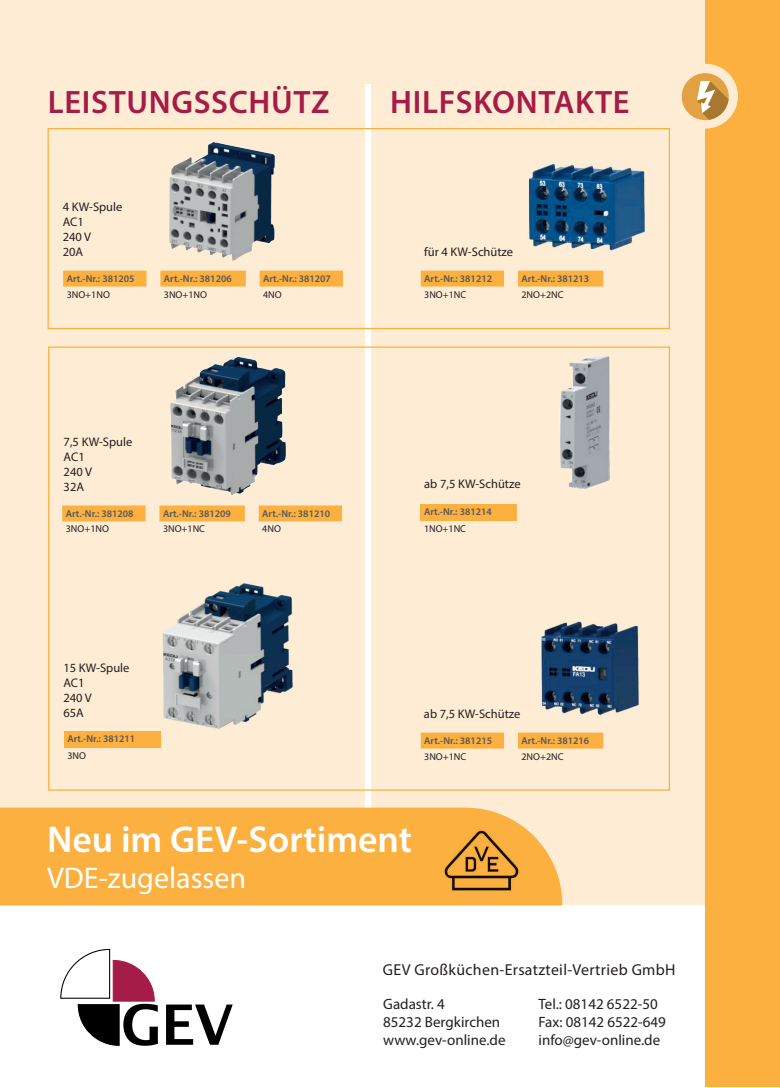
<style>
.page{position:relative;width:780px;height:1088px;background:#fff}
.page>*{position:absolute;margin:0;border:0;box-sizing:border-box;transform-origin:0 0}
.t1{font:600 37.5px "Myriad Pro";color:#fff}
.t2{font:600 32.5px "Myriad Pro";letter-spacing:.02em;color:#a61c48}
.t3{font:30px "Myriad Pro";color:#fff}
.t4{font:15.88px "Myriad Pro";letter-spacing:.02em;color:#231f20}
.t5{font:15px/18px "Myriad Pro";color:#231f20}
.t6{font:12.5px/15px "Myriad Pro";color:#231f20}
.t7{font:600 10px "Myriad Pro";color:#57585a}
.t8{font:10px "Myriad Pro";color:#231f20}
</style>
<div class="page">
<div style="left:0;top:0;width:780px;height:905px;background:#feedd4"></div>
<img style="left:169px;top:142px;width:106px;height:119px">
<img style="left:170px;top:357px;width:116px;height:138px">
<img style="left:162px;top:583px;width:131px;height:146px">
<img style="left:529px;top:164px;width:116px;height:87px">
<img style="left:559px;top:356px;width:51px;height:133px">
<img style="left:541px;top:621px;width:98px;height:95px">
<div style="left:705px;top:0;width:75px;height:1086px;background:#fbb03f"></div>
<div style="left:365px;top:84px;width:6px;height:732px;background:#fff"></div>
<div style="left:673px;top:64px;width:65px;height:65px;background:#feedd4;border-radius:50%"></div>
<div style="left:681px;top:73px;width:47px;height:47px;background:#e3a143;border-radius:50%"></div>
<svg style="left:696px;top:81px;width:32px;height:39px"></svg>
<div style="left:0;top:807px;width:562px;height:98px;background:#fbb03f"></div>
<svg style="left:60px;top:949px;width:98px;height:96px"></svg>
<svg style="left:166px;top:1004px;width:67px;height:41px"></svg>
<div style="left:64px;top:731px;width:97px;height:17px;background:#fbb03f"></div>
<div style="left:420px;top:504px;width:97px;height:17px;background:#fbb03f"></div>
<svg style="left:62px;top:505px;width:280px;height:16px;background:#fbb752"></svg>
<svg style="left:63px;top:271px;width:280px;height:16px;background:#fbb751"></svg>
<svg style="left:420px;top:271px;width:183px;height:16px;background:#fbb64e"></svg>
<svg style="left:420px;top:732px;width:183px;height:16px;background:#fbb750"></svg>
<img style="left:427px;top:826px;width:107px;height:71px">
<div style="left:48px;top:128px;width:622px;height:201px;border:1px solid #fbb03f"></div>
<h2 class="t2" style="left:48px;top:81px;width:283px">LEISTUNGSSCHÜTZ</h2>
<h2 class="t2" style="left:390px;top:81px;width:241px">HILFSKONTAKTE</h2>
<p class="t6" style="left:63px;top:199px;width:61px">4 KW-Spule<br>AC1<br>240 V<br>20A</p>
<p class="t7" style="left:67px;top:272px;width:69px">Art.-Nr.: 381205</p>
<p class="t7" style="left:164px;top:272px;width:69px">Art.-Nr.: 381206</p>
<p class="t7" style="left:263px;top:272px;width:69px">Art.-Nr.: 381207</p>
<p class="t8" style="left:67px;top:288px;width:45px">3NO+1NO</p>
<p class="t8" style="left:164px;top:288px;width:45px">3NO+1NO</p>
<p class="t8" style="left:263px;top:288px;width:20px">4NO</p>
<p class="t6" style="left:424px;top:244px;width:90px">für 4 KW-Schütze</p>
<p class="t7" style="left:424px;top:272px;width:69px">Art.-Nr.: 381212</p>
<p class="t7" style="left:521px;top:272px;width:69px">Art.-Nr.: 381213</p>
<p class="t8" style="left:424px;top:288px;width:44px">3NO+1NC</p>
<p class="t8" style="left:521px;top:288px;width:44px">2NO+2NC</p>
<p class="t6" style="left:64px;top:434px;width:70px">7,5 KW-Spule<br>AC1<br>240 V<br>32A</p>
<p class="t7" style="left:66px;top:507px;width:69px">Art.-Nr.: 381208</p>
<p class="t7" style="left:163px;top:507px;width:69px">Art.-Nr.: 381209</p>
<p class="t7" style="left:262px;top:507px;width:69px">Art.-Nr.: 381210</p>
<p class="t8" style="left:66px;top:523px;width:45px">3NO+1NO</p>
<p class="t8" style="left:163px;top:523px;width:44px">3NO+1NC</p>
<p class="t8" style="left:262px;top:523px;width:20px">4NO</p>
<p class="t6" style="left:424px;top:476px;width:98px">ab 7,5 KW-Schütze</p>
<p class="t7" style="left:424px;top:506px;width:69px">Art.-Nr.: 381214</p>
<p class="t8" style="left:424px;top:523px;width:44px">1NO+1NC</p>
<p class="t6" style="left:63px;top:660px;width:68px">15 KW-Spule<br>AC1<br>240 V<br>65A</p>
<p class="t7" style="left:67px;top:733px;width:69px">Art.-Nr.: 381211</p>
<p class="t8" style="left:67px;top:750px;width:20px">3NO</p>
<p class="t6" style="left:424px;top:706px;width:98px">ab 7,5 KW-Schütze</p>
<p class="t7" style="left:424px;top:734px;width:69px">Art.-Nr.: 381215</p>
<p class="t7" style="left:521px;top:734px;width:69px">Art.-Nr.: 381216</p>
<p class="t8" style="left:424px;top:750px;width:44px">3NO+1NC</p>
<p class="t8" style="left:521px;top:750px;width:44px">2NO+2NC</p>
<h1 class="t1" style="left:47px;top:816px;width:366px">Neu im GEV-Sortiment</h1>
<h3 class="t3" style="left:47px;top:860px;width:200px">VDE-zugelassen</h3>
<h3 class="t4" style="left:383px;top:960px;width:294px">GEV Großküchen-Ersatzteil-Vertrieb GmbH</h3>
<h3 class="t5" style="left:383px;top:995px;width:124px">Gadastr. 4<br>85232 Bergkirchen www.gev-online.de</h3>
<h3 class="t5" style="left:538px;top:995px;width:129px">Tel.: 08142 6522-50<br>Fax: 08142 6522-649 info@gev-online.de</h3>
</div>
